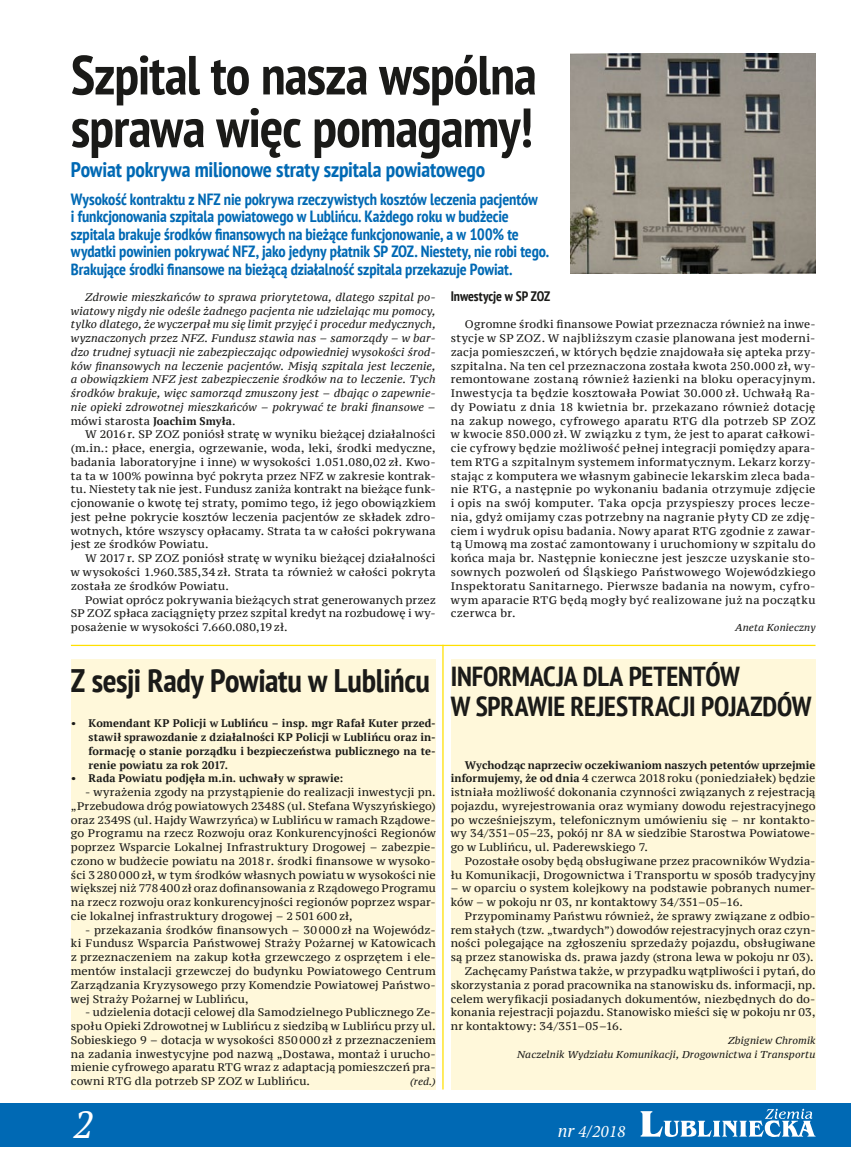
<style>
.page{position:relative;width:851px;height:1170px;background:#fff}
.page>*{position:absolute;margin:0;border:0;box-sizing:border-box;transform-origin:0 0}
.t1{font:700 condensed 55px/52.5px "PT Sans";letter-spacing:-.015em;color:#1a1a18}
.t2{font:italic 37.5px "PT Serif";color:#fff}
.t3{font:700 condensed 32.5px "PT Sans";letter-spacing:-.01em;color:#1a1a18}
.t4{font:700 condensed 27.5px "PT Sans";letter-spacing:-.005em;color:#1a1a18}
.t5{font:700 condensed 21.25px "PT Sans";letter-spacing:-.005em;color:#0069b4}
.t6{font:italic 17.5px "Minion Pro";color:#fff}
.t7{font:700 condensed 16.25px/17.5px "PT Sans";letter-spacing:-.005em;color:#0069b4}
.t8{font:700 condensed 13.75px "PT Sans";letter-spacing:-.005em;color:#1a1a18}
.t9{font:11px/13.8px "PT Serif Caption";letter-spacing:.01em;color:#1a1a18;text-align:justify}
.t10{font:italic 11px/13.8px "PT Serif Caption";letter-spacing:.01em;color:#1a1a18;text-align:justify}
.t11{font:700 11px/13.8px "PT Serif";letter-spacing:.01em;color:#1a1a18;text-align:justify}
.t12{font:italic 10px/13.8px "PT Serif Caption";letter-spacing:.01em;color:#1a1a18;text-align:right}
.s1{font-style:normal}
.s2{font-family:"PT Serif";font-weight:700;font-style:normal}
.s3{font-family:"PT Serif Caption";font-weight:400}
.s4{font-family:"PT Serif";font-weight:700}
.s5{font-family:"PT Serif"}
</style>
<div class="page">
<div style="left:0;top:1103px;width:850px;height:43px;background:#0069b4"></div>
<svg style="left:640px;top:1108px;width:175px;height:28px"></svg>
<div style="left:71px;top:658px;width:364px;height:431px;background:#fff8da"></div>
<div style="left:450px;top:658px;width:365px;height:431px;background:#fff8da"></div>
<img style="left:570px;top:53px;width:245px;height:220px">
<hr style="left:71px;top:644px;width:744px;height:2px;background:#ffe000">
<hr style="left:442px;top:644px;width:1px;height:445px;background:#ffe000">
<h1 class="t1" style="left:71px;top:48px;width:467px">Szpital to nasza wspólna sprawa więc pomagamy!</h1>
<h3 class="t5" style="left:71px;top:155px;width:416px">Powiat pokrywa milionowe straty szpitala powiatowego</h3>
<p class="t7" style="left:71px;top:190px;width:479px">Wysokość kontraktu z NFZ nie pokrywa rzeczywistych kosztów leczenia pacjentów<br>i funkcjonowania szpitala powiatowego w Lublińcu. Każdego roku w budżecie szpitala brakuje środków finansowych na bieżące funkcjonowanie, a w 100% te wydatki powinien pokrywać NFZ, jako jedyny płatnik SP ZOZ. Niestety, nie robi tego.<br>Brakujące środki finansowe na bieżącą działalność szpitala przekazuje Powiat.</p>
<p class="t8" style="left:450px;top:287px;width:101px">Inwestycje w SP ZOZ</p>
<p class="t9" style="left:450px;top:317px;width:366px;text-indent:14px">Ogromne środki finansowe Powiat przeznacza również na inwe&shy;stycje w SP ZOZ. W najbliższym czasie planowana jest moderni&shy;zacja pomieszczeń, w których będzie znajdowała się apteka przy&shy;szpitalna. Na ten cel przeznaczona została kwota 250.000 zł, wy&shy;remontowane zostaną również łazienki na bloku operacyjnym.<br>Inwestycja ta będzie kosztowała Powiat 30.000 zł. Uchwałą Ra&shy;dy Powiatu z dnia 18 kwietnia br. przekazano również dotację na zakup nowego, cyfrowego aparatu RTG dla potrzeb SP ZOZ w kwocie 850.000 zł. W związku z tym, że jest to aparat całkowi&shy;cie cyfrowy będzie możliwość pełnej integracji pomiędzy apara&shy;tem RTG a szpitalnym systemem informatycznym. Lekarz korzy&shy;stając z komputera we własnym gabinecie lekarskim zleca bada&shy;nie RTG, a następnie po wykonaniu badania otrzymuje zdjęcie i opis na swój komputer. Taka opcja przyspieszy proces lecze&shy;nia, gdyż omijamy czas potrzebny na nagranie płyty CD ze zdję&shy;ciem i wydruk opisu badania. Nowy aparat RTG zgodnie z zawar&shy;tą Umową ma zostać zamontowany i uruchomiony w szpitalu do końca maja br. Następnie konieczne jest jeszcze uzyskanie sto&shy;sownych pozwoleń od Śląskiego Państwowego Wojewódzkiego Inspektoratu Sanitarnego. Pierwsze badania na nowym, cyfro&shy;wym aparacie RTG będą mogły być realizowane już na początku czerwca br.</p>
<p class="t12" style="left:735px;top:620px;width:82px">Aneta Konieczny</p>
<h3 class="t3" style="left:71px;top:659px;width:670px">Z sesji Rady Powiatu w Lublińcu <sup>INFORMACJA</sup> <sup>DLA</sup> <sup>PETENTÓW</sup></h3>
<p class="t10" style="left:71px;top:290px;width:366px;text-indent:14px">Zdrowie mieszkańców to sprawa priorytetowa, dlatego szpital po&shy;wiatowy nigdy nie odeśle żadnego pacjenta nie udzielając mu pomocy, tylko dlatego, że wyczerpał mu się limit przyjęć i procedur medycznych, wyznaczonych przez NFZ. Fundusz stawia nas – samorządy – w bar&shy;dzo trudnej sytuacji nie zabezpieczając odpowiedniej wysokości środ&shy;ków finansowych na leczenie pacjentów. Misją szpitala jest leczenie, a obowiązkiem NFZ jest zabezpieczenie środków na to leczenie. Tych środków brakuje, więc samorząd zmuszony jest – dbając o zapewnie&shy;nie opieki zdrowotnej mieszkańców – pokrywać te braki finansowe <span class="s1">– mówi starosta</span> <span class="s2">Joachim Smyła</span><span class="s1">.</span></p>
<p class="t9" style="left:71px;top:427px;width:366px;text-indent:14px">W 2016 r. SP ZOZ poniósł stratę w wyniku bieżącej działalności (m.in.: płace, energia, ogrzewanie, woda, leki, środki medyczne, badania laboratoryjne i inne) w wysokości 1.051.080,02 zł. Kwo&shy;ta ta w 100% powinna być pokryta przez NFZ w zakresie kontrak&shy;tu. Niestety tak nie jest. Fundusz zaniża kontrakt na bieżące funk&shy;cjonowanie o kwotę tej straty, pomimo tego, iż jego obowiązkiem jest pełne pokrycie kosztów leczenia pacjentów ze składek zdro&shy;wotnych, które wszyscy opłacamy. Strata ta w całości pokrywana jest ze środków Powiatu.</p>
<p class="t9" style="left:71px;top:551px;width:366px;text-indent:14px">W 2017 r. SP ZOZ poniósł stratę w wyniku bieżącej działalności w wysokości 1.960.385,34 zł. Strata ta również w całości pokryta została ze środków Powiatu.</p>
<p class="t9" style="left:71px;top:592px;width:366px;text-indent:14px">Powiat oprócz pokrywania bieżących strat generowanych przez SP ZOZ spłaca zaciągnięty przez szpital kredyt na rozbudowę i wy&shy;posażenie w wysokości 7.660.080,19 zł.</p>
<h3 class="t4" style="left:450px;top:688px;width:362px">W SPRAWIE REJESTRACJI POJAZDÓW</h3>
<p class="t11" style="left:89px;top:716px;width:348px;text-indent:-18px"><span class="s3">•</span> Komendant KP Policji w Lublińcu – insp. mgr Rafał Kuter przed&shy;stawił sprawozdanie z działalności KP Policji w Lublińcu oraz in&shy;formację o stanie porządku i bezpieczeństwa publicznego na te&shy;renie powiatu za rok 2017.</p>
<p class="t11" style="left:71px;top:771px;width:274px"><span class="s3">•</span> Rada Powiatu podjęła m.in. uchwały w sprawie:</p>
<p class="t9" style="left:71px;top:785px;width:366px;text-indent:14px">- wyrażenia zgody na przystąpienie do realizacji inwestycji pn. „Przebudowa dróg powiatowych 2348S (ul. Stefana Wyszyńskiego) oraz 2349S (ul. Hajdy Wawrzyńca) w Lublińcu w ramach Rządowe&shy;go Programu na rzecz Rozwoju oraz Konkurencyjności Regionów poprzez Wsparcie Lokalnej Infrastruktury Drogowej – zabezpie&shy;czono w budżecie powiatu na 2018 r. środki finansowe w wysoko&shy;ści 3 280 000 zł, w tym środków własnych powiatu w wysokości nie większej niż 778 400 zł oraz dofinansowania z Rządowego Programu na rzecz rozwoju oraz konkurencyjności regionów poprzez wspar&shy;cie lokalnej infrastruktury drogowej – 2 501 600 zł,</p>
<p class="t9" style="left:71px;top:922px;width:366px;text-indent:14px">- przekazania środków finansowych – 30 000 zł na Wojewódz&shy;ki Fundusz Wsparcia Państwowej Straży Pożarnej w Katowicach z przeznaczeniem na zakup kotła grzewczego z osprzętem i ele&shy;mentów instalacji grzewczej do budynku Powiatowego Centrum Zarządzania Kryzysowego przy Komendzie Powiatowej Państwo&shy;wej Straży Pożarnej w Lublińcu,</p>
<p class="t9" style="left:71px;top:1005px;width:366px;text-indent:14px">- udzielenia dotacji celowej dla Samodzielnego Publicznego Ze&shy;społu Opieki Zdrowotnej w Lublińcu z siedzibą w Lublińcu przy ul.<br>Sobieskiego 9 – dotacja w wysokości 850 000 zł z przeznaczeniem na zadania inwestycyjne pod nazwą „Dostawa, montaż i urucho&shy;mienie cyfrowego aparatu RTG wraz z adaptacją pomieszczeń pra&shy;cowni RTG dla potrzeb SP ZOZ w Lublińcu.</p>
<p class="t12" style="left:410px;top:1074px;width:27px">(red.)</p>
<h2 class="t2" style="left:74px;top:1100px;width:21px">2</h2>
<p class="t11" style="left:465px;top:757px;width:352px">Wychodząc naprzeciw oczekiwaniom naszych petentów uprzejmie</p>
<p class="t9" style="left:450px;top:771px;width:366px"><span class="s4">informujemy, że od dnia</span> 4 czerwca 2018 roku (poniedziałek) będzie istniała możliwość dokonania czynności związanych z rejestracją pojazdu, wyrejestrowania oraz wymiany dowodu rejestracyjnego po wcześniejszym, telefonicznym umówieniu się – nr kontakto&shy;wy 34/351–05–23, pokój nr 8A w siedzibie Starostwa Powiatowe&shy;go w Lublińcu, ul. Paderewskiego 7.</p>
<p class="t9" style="left:450px;top:854px;width:366px;text-align:right">Pozostałe osoby będą obsługiwane przez pracowników Wydzia&shy;łu Komunikacji, Drogownictwa i Transportu w sposób tradycyjny</p>
<p class="t9" style="left:450px;top:881px;width:366px">– w oparciu o system kolejkowy na podstawie pobranych numer&shy;ków – w pokoju nr 03, nr kontaktowy 34/351–05–16.</p>
<p class="t9" style="left:465px;top:909px;width:352px">Przypominamy Państwu również, że sprawy związane z odbio-</p>
<p class="t9" style="left:450px;top:922px;width:366px">rem stałych (tzw. „twardych”) dowodów rejestracyjnych oraz czyn-</p>
<p class="t9" style="left:450px;top:936px;width:366px">ności polegające na zgłoszeniu sprzedaży pojazdu, obsługiwane</p>
<p class="t9" style="left:450px;top:950px;width:364px">są przez stanowiska ds. prawa jazdy (strona lewa w pokoju nr 03).</p>
<p class="t9" style="left:465px;top:964px;width:352px">Zachęcamy Państwa także, w przypadku wątpliwości i pytań, do</p>
<p class="t9" style="left:450px;top:977px;width:366px">skorzystania z porad pracownika na stanowisku ds. informacji, np.</p>
<p class="t9" style="left:450px;top:991px;width:366px">celem weryfikacji posiadanych dokumentów, niezbędnych do do-</p>
<p class="t9" style="left:450px;top:1005px;width:366px">konania rejestracji pojazdu. Stanowisko mieści się w pokoju nr 03,</p>
<p class="t9" style="left:450px;top:1019px;width:173px">nr kontaktowy: 34/351–05–16.</p>
<p class="t12" style="left:517px;top:1033px;width:300px">Zbigniew Chromik<br>Naczelnik Wydziału Komunikacji, Drogownictwa i Transportu</p>
<h3 class="t6" style="left:557px;top:1119px;width:69px"><span class="s5">nr</span> 4/2018</h3>
</div>
